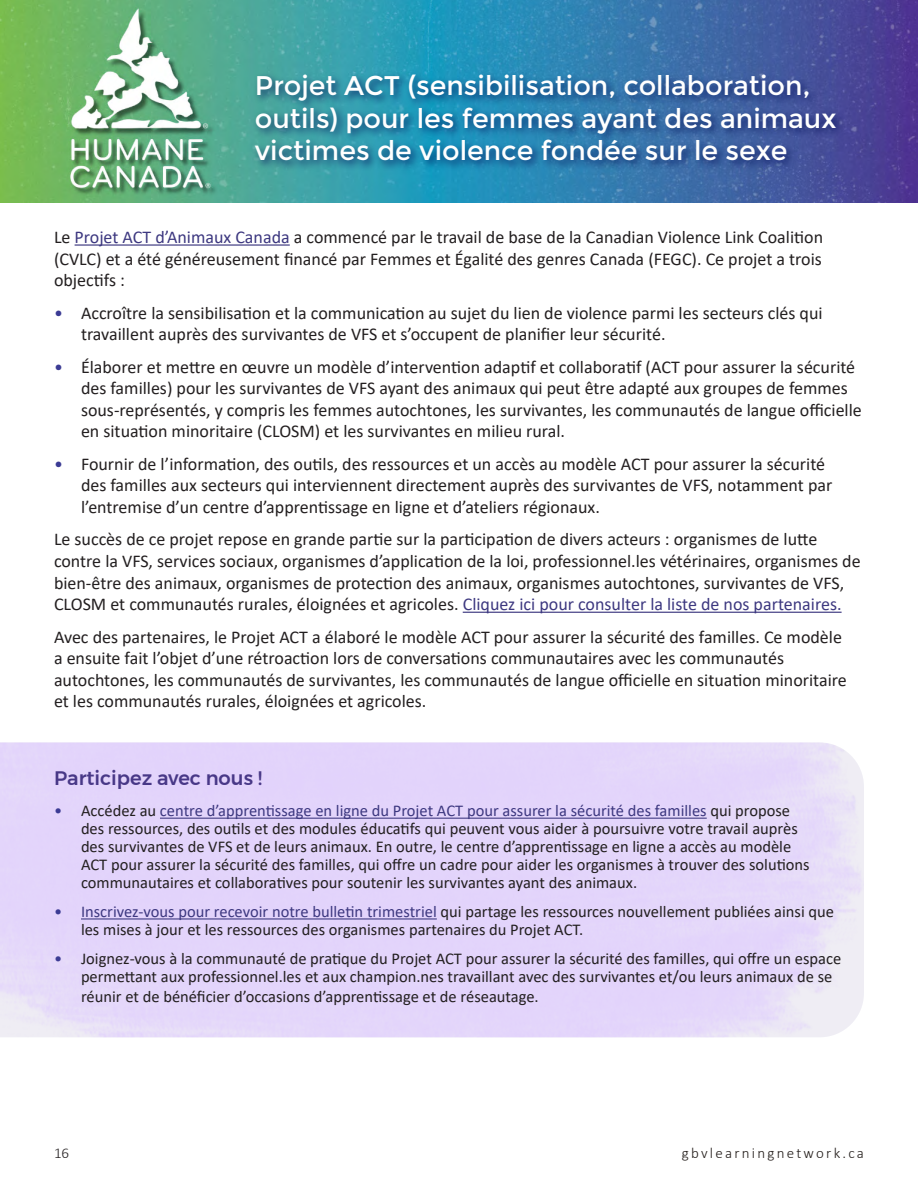
<style>
.page{position:relative;width:918px;height:1188px;background:#fff}
.page>*{position:absolute;margin:0;border:0;box-sizing:border-box;transform-origin:0 0}
.t1{font:27px/32.4px "Montserrat";color:#fff}
.Heading_2{font:500 19.5px "Montserrat";color:#483887}
.Paragraph_01{font:18px/21.6px "Calibri";color:#231f20}
.Paragraph_01-2{font:16.5px/18px "Calibri";color:#231f20}
.t2{font:300 15px "Calibri";letter-spacing:.15em;color:#241e1b}
.t3{font:300 15px "Calibri";color:#231f20}
.s1{color:#3d3880}
.s2{color:#3b3b94}
</style>
<div class="page">
<img style="left:0;top:0;width:918px;height:202px">
<div style="left:252px;top:71px;width:594px;height:100px;background:#031059;opacity:.75"></div>
<hr style="left:75px;top:244px;width:215px;height:2px;background:#3d3880">
<hr style="left:463px;top:612px;width:379px;height:1px;background:#3d3880">
<hr style="left:160px;top:818px;width:547px;height:1px;background:#3d3880">
<hr style="left:81px;top:918px;width:356px;height:2px;background:#3d3880">
<h1 class="t1" style="left:255px;top:70px;width:583px">Projet ACT (sensibilisation, collaboration, outils) pour les femmes ayant des animaux victimes de violence fondée sur le sexe</h1>
<p class="Paragraph_01" style="left:54px;top:226px;width:771px;text-align:justify">Le <span class="s1">Projet ACT d’Animaux Canada</span> a commencé par le travail de base de la Canadian Violence Link Coalition (CVLC) et a été généreusement financé par Femmes et Égalité des genres Canada (FEGC). Ce projet a trois objectifs :</p>
<p class="Paragraph_01" style="left:81px;top:301px;width:743px;text-indent:-27px"><span class="s2">•</span> Accroître la sensibilisation et la communication au sujet du lien de violence parmi les secteurs clés qui travaillent auprès des survivantes de VFS et s’occupent de planifier leur sécurité.</p>
<p class="Paragraph_01" style="left:81px;top:355px;width:782px;text-indent:-27px"><span class="s2">•</span> Élaborer et mettre en œuvre un modèle d’intervention adaptif et collaboratif (ACT pour assurer la sécurité des familles) pour les survivantes de VFS ayant des animaux qui peut être adapté aux groupes de femmes sous-représentés, y compris les femmes autochtones, les survivantes, les communautés de langue officielle en situation minoritaire (CLOSM) et les survivantes en milieu rural.</p>
<p class="Paragraph_01" style="left:81px;top:453px;width:753px;text-indent:-27px"><span class="s2">•</span> Fournir de l’information, des outils, des ressources et un accès au modèle ACT pour assurer la sécurité des familles aux secteurs qui interviennent directement auprès des survivantes de VFS, notamment par l’entremise d’un centre d’apprentissage en ligne et d’ateliers régionaux.</p>
<p class="Paragraph_01" style="left:54px;top:528px;width:808px">Le succès de ce projet repose en grande partie sur la participation de divers acteurs : organismes de lutte contre la VFS, services sociaux, organismes d’application de la loi, professionnel.les vétérinaires, organismes de bien-être des animaux, organismes de protection des animaux, organismes autochtones, survivantes de VFS, CLOSM et communautés rurales, éloignées et agricoles. <span class="s1">Cliquez ici pour consulter la liste de nos partenaires.</span></p>
<p class="Paragraph_01" style="left:54px;top:625px;width:794px">Avec des partenaires, le Projet ACT a élaboré le modèle ACT pour assurer la sécurité des familles. Ce modèle a ensuite fait l’objet d’une rétroaction lors de conversations communautaires avec les communautés autochtones, les communautés de survivantes, les communautés de langue officielle en situation minoritaire et les communautés rurales, éloignées et agricoles.</p>
<p class="Heading_2" style="left:54px;top:763px;width:210px">Participez avec nous !</p>
<p class="Paragraph_01-2" style="left:81px;top:801px;width:730px;text-indent:-27px"><span class="s2">•</span> Accédez au <span class="s1">centre d’apprentissage en ligne du Projet ACT pour assurer la sécurité des familles</span> qui propose des ressources, des outils et des modules éducatifs qui peuvent vous aider à poursuivre votre travail auprès des survivantes de VFS et de leurs animaux. En outre, le centre d’apprentissage en ligne a accès au modèle ACT pour assurer la sécurité des familles, qui offre un cadre pour aider les organismes à trouver des solutions communautaires et collaboratives pour soutenir les survivantes ayant des animaux.</p>
<p class="Paragraph_01-2" style="left:81px;top:902px;width:755px;text-indent:-27px"><span class="s2">•</span> <span class="s1">Inscrivez-vous pour recevoir notre bulletin trimestriel</span> qui partage les ressources nouvellement publiées ainsi que les mises à jour et les ressources des organismes partenaires du Projet ACT.</p>
<p class="Paragraph_01-2" style="left:81px;top:949px;width:762px;text-indent:-27px"><span class="s2">•</span> Joignez-vous à la communauté de pratique du Projet ACT pour assurer la sécurité des familles, qui offre un espace permettant aux professionnel.les et aux champion.nes travaillant avec des survivantes et/ou leurs animaux de se</p>
<p class="Paragraph_01-2" style="left:81px;top:987px;width:459px">réunir et de bénéficier d’occasions d’apprentissage et de réseautage.</p>
<p class="t3" style="left:54px;top:1144px;width:17px">16</p>
<p class="t2" style="left:682px;top:1144px;width:184px">gbvlearningnetwork.ca</p>
</div>
